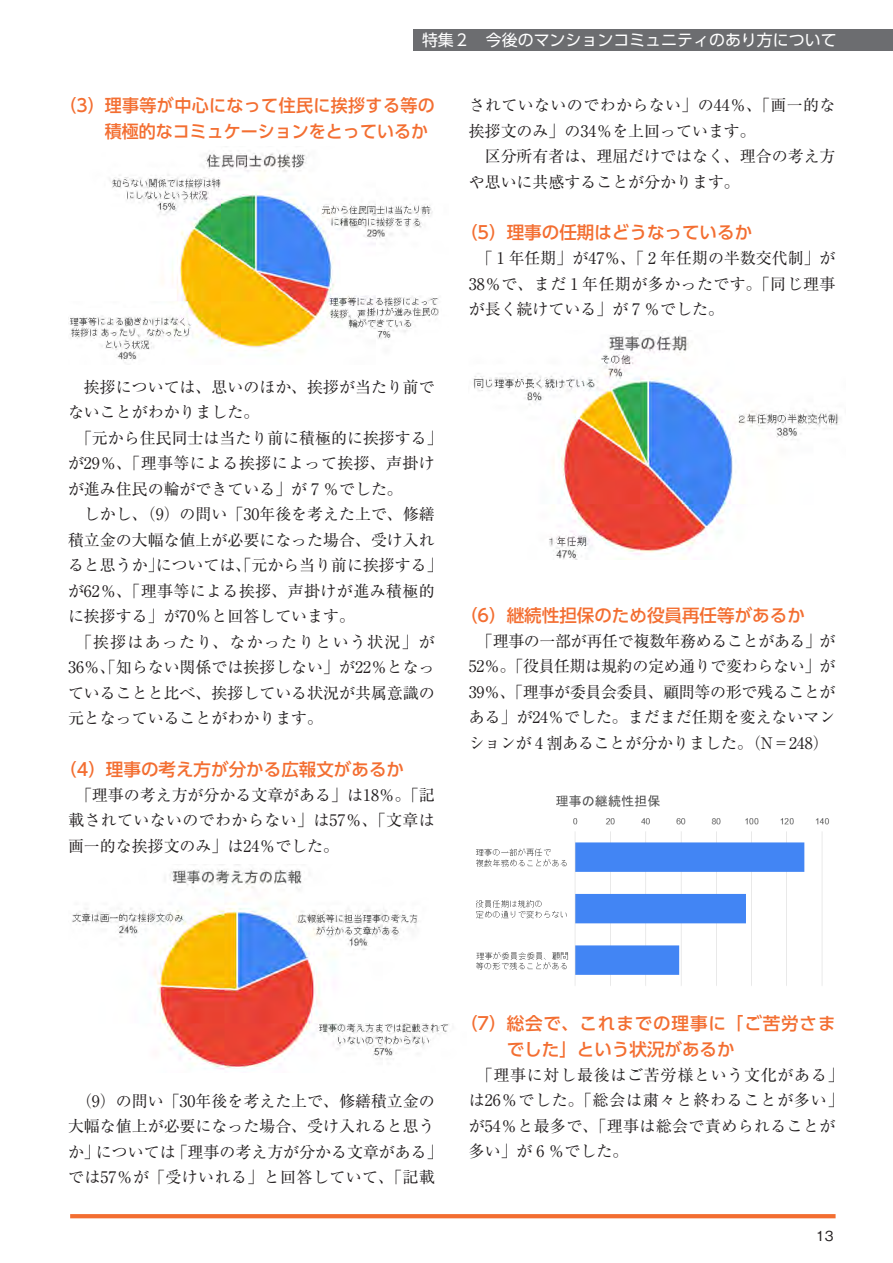
<style>
.page{position:relative;width:893px;height:1263px;background:#fff}
.page>*{position:absolute;margin:0;border:0;box-sizing:border-box;transform-origin:0 0}
.t1{font:500 17.55px/25.5px "UD Shin Go Pro";color:#f36e31}
.t2{font:500 17.55px/25.5px "UD Shin Go Pro";letter-spacing:.05em;color:#f36e31}
.t3{font:15.9px/25.5px "Ryumin Pro";color:#231f20}
.t4{font:15.9px/25.5px "Ryumin Pro";letter-spacing:.05em;color:#231f20}
.t5{font:15.9px "UD Shin Go Pro";color:#fff}
.t6{font:500 13.8px "Gothic BBB Pro";color:#231f20}
</style>
<div class="page">
<img style="left:68px;top:153px;width:371px;height:210px">
<img style="left:72px;top:869px;width:377px;height:201px">
<img style="left:473px;top:335px;width:366px;height:224px">
<img style="left:476px;top:795px;width:353px;height:191px">
<svg style="left:70px;top:1214px;width:766px;height:4px;background:#f37135"></svg>
<div style="left:414px;top:30px;width:479px;height:21px;background:#6c6d70"></div>
<p class="t5" style="left:422px;top:28px;width:416px">特集２　今後のマンションコミュニティのあり方について</p>
<p class="t1" style="left:105px;top:93px;width:331px;text-indent:-45px">（3）理事等が中心になって住民に挨拶する等の積極的なコミュケーションをとっているか</p>
<p class="t3" style="left:68px;top:373px;width:376px">　挨拶については、思いのほか、挨拶が当たり前でないことがわかりました。<br>　「元から住民同士は当たり前に積極的に挨拶する」が29％、「理事等による挨拶によって挨拶、声掛けが進み住民の輪ができている」が 7 ％でした。<br>　しかし、（9）の問い「30年後を考えた上で、修繕積立金の大幅な値上が必要になった場合、受け入れると思うか」については、「元から当り前に挨拶する」が62％、「理事等による挨拶、声掛けが進み積極的に挨拶する」が70％と回答しています。<br>　「挨拶はあったり、なかったりという状況」が<br>36％、「知らない関係では挨拶しない」が22％となっていることと比べ、挨拶している状況が共属意識の元となっていることがわかります。</p>
<p class="t1" style="left:59px;top:756px;width:346px">（4）理事の考え方が分かる広報文があるか</p>
<p class="t3" style="left:68px;top:781px;width:368px;text-align:justify">　「理事の考え方が分かる文章がある」は18％。「記載されていないのでわからない」は57％、「文章は画一的な挨拶文のみ」は24％でした。</p>
<p class="t3" style="left:469px;top:91px;width:368px">されていないのでわからない」の44％、「画一的な挨拶文のみ」の34％を上回っています。<br>　区分所有者は、理屈だけではなく、理合の考え方や思いに共感することが分かります。</p>
<p class="t1" style="left:460px;top:219px;width:294px">（5）理事の任期はどうなっているか</p>
<p class="t3" style="left:469px;top:244px;width:368px;text-align:justify">　「 1 年任期」が47％、「 2 年任期の半数交代制」が38％で、まだ 1 年任期が多かったです。「同じ理事が長く続けている」が 7 ％でした。</p>
<p class="t1" style="left:460px;top:602px;width:346px">（6）継続性担保のため役員再任等があるか</p>
<p class="t3" style="left:469px;top:627px;width:368px;text-align:justify">　「理事の一部が再任で複数年務めることがある」が52％。「役員任期は規約の定め通りで変わらない」が39％、「理事が委員会委員、顧問等の形で残ることがある」が24％でした。まだまだ任期を変えないマンションが 4 割あることが分かりました。（N＝248）</p>
<p class="t3" style="left:68px;top:1087px;width:376px">　（9）の問い「30年後を考えた上で、修繕積立金の大幅な値上が必要になった場合、受け入れると思うか」については「理事の考え方が分かる文章がある」では57％が「受けいれる」と回答していて、「記載</p>
<p class="t2" style="left:507px;top:1010px;width:330px;text-indent:-47px">（7）総会で、これまでの理事に「ご苦労さまでした」という状況があるか</p>
<p class="t4" style="left:469px;top:1061px;width:376px">　「理事に対し最後はご苦労様という文化がある」は26％でした。「総会は粛々と終わることが多い」が54％と最多で、「理事は総会で責められることが多い」が 6 ％でした。</p>
<p class="t6" style="left:816px;top:1225px;width:19px">13</p>
</div>
